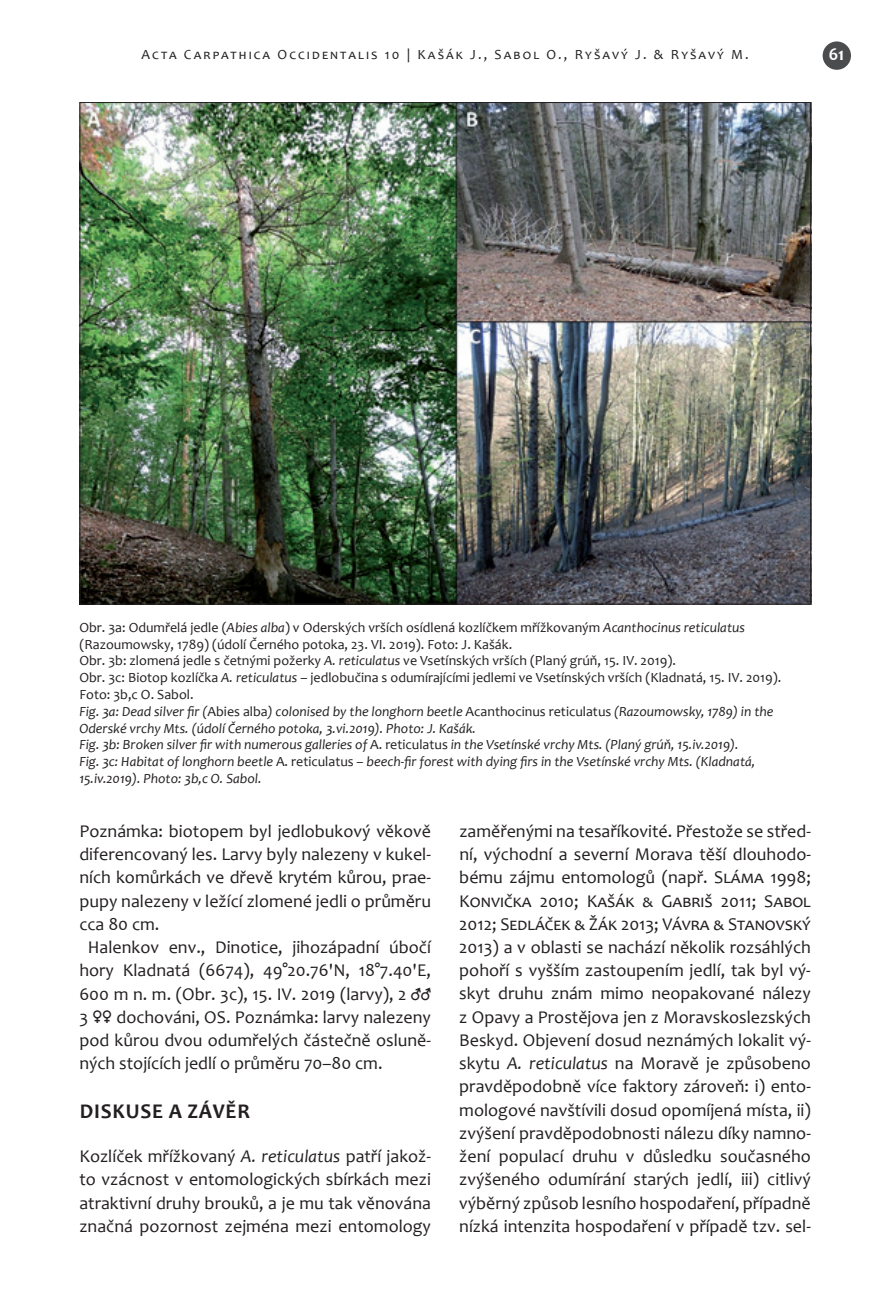
<style>
.page{position:relative;width:879px;height:1304px;background:#fff}
.page>*{position:absolute;margin:0;border:0;box-sizing:border-box;transform-origin:0 0}
.t1{font:700 21px "Candara";letter-spacing:.04em;color:#231f20}
.t2{font:18px/23.2px "Candara";color:#231f20;text-align:justify}
.t3{font:700 18px "Candara";color:#fff}
.t4{font:italic 14px/16.8px "Candara";color:#231f20}
.t5{font:14px "Candara";letter-spacing:.165em;color:#231f20}
.s1{font-style:normal}
.s2{font-family:"Consolas"}
.s3{font-style:italic}
</style>
<div class="page">
<div style="left:822px;top:41px;width:29px;height:29px;background:#4b4c4d;border-radius:50%"></div>
<img style="left:81px;top:104px;width:728px;height:499px">
<p class="t5" style="left:141px;top:46px;width:609px">Acta Carpathica Occidentalis 10 | Kašák J., Sabol O., Ryšavý J. &amp; Ryšavý M.</p>
<p class="t3" style="left:828px;top:43px;width:17px">61</p>
<p class="t4" style="left:79px;top:619px;width:703px"><span class="s1">Obr. 3a: Odumřelá jedle (</span>Abies alba<span class="s1">) v Oderských vrších osídlená kozlíčkem mřížkovaným</span> Acanthocinus reticulatus <span class="s1">(Razoumowsky, 1789) (údolí Černého potoka, 23. VI. 2019). Foto: J. Kašák.<br>Obr. 3b: zlomená jedle s četnými požerky</span> A. reticulatus <span class="s1">ve Vsetínských vrších (Planý grúň, 15. IV. 2019).<br>Obr. 3c: Biotop kozlíčka</span> A. reticulatus <span class="s1">– jedlobučina s odumírajícími jedlemi ve Vsetínských vrších (Kladnatá, 15. IV. 2019).<br>Foto: 3b,c O. Sabol.<br></span>Fig. 3a: Dead silver fir (<span class="s1">Abies alba</span>) colonised by the longhorn beetle <span class="s1">Acanthocinus reticulatus</span> (Razoumowsky, 1789) in the Oderské vrchy Mts. (údolí Černého potoka, 3.vi.2019). Photo: J. Kašák.<br>Fig. 3b: Broken silver fir with numerous galleries of <span class="s1">A. reticulatus</span> in the Vsetínské vrchy Mts. (Planý grúň, 15.iv.2019).<br>Fig. 3c: Habitat of longhorn beetle <span class="s1">A. reticulatus</span> – beech-fir forest with dying firs in the Vsetínské vrchy Mts. (Kladnatá, 15.iv.2019). Photo: 3b,c O. Sabol.</p>
<p class="t2" style="left:79px;top:819px;width:353px">Poznámka: biotopem byl jedlobukový věkově</p>
<p class="t2" style="left:79px;top:842px;width:353px">diferencovaný les. Larvy byly nalezeny v kukel-</p>
<p class="t2" style="left:79px;top:866px;width:353px">ních komůrkách ve dřevě krytém kůrou, prae-</p>
<p class="t2" style="left:79px;top:889px;width:353px">pupy nalezeny v ležící zlomené jedli o průměru</p>
<p class="t2" style="left:79px;top:912px;width:82px">cca 80 cm.</p>
<p class="t2" style="left:88px;top:935px;width:345px">Halenkov env., Dinotice, jihozápadní úbočí</p>
<p class="t2" style="left:79px;top:959px;width:353px">hory Kladnatá (6674), 49°20.76'N, 18°7.40'E,</p>
<p class="t2" style="left:79px;top:982px;width:353px">600 m n. m. (Obr. 3c), 15. IV. 2019 (larvy), 2 <span class="s2">♂♂</span></p>
<p class="t2" style="left:79px;top:1005px;width:353px">3 <span class="s2">♀♀</span> dochováni, OS. Poznámka: larvy nalezeny</p>
<p class="t2" style="left:79px;top:1028px;width:353px">pod kůrou dvou odumřelých částečně osluně-</p>
<p class="t2" style="left:79px;top:1052px;width:305px">ných stojících jedlí o průměru 70–80 cm.</p>
<p class="t1" style="left:80px;top:1098px;width:167px">DISKUSE A ZÁVĚR</p>
<p class="t2" style="left:79px;top:1145px;width:353px">Kozlíček mřížkovaný <span class="s3">A. reticulatus</span> patří jakož&shy;to vzácnost v entomologických sbírkách mezi atraktivní druhy brouků, a je mu tak věnována značná pozornost zejména mezi entomology</p>
<p class="t2" style="left:459px;top:819px;width:353px">zaměřenými na tesaříkovité. Přestože se střed&shy;ní, východní a severní Morava těší dlouhodo&shy;bému zájmu entomologů (např. Sláma 1998; Konvička 2010; Kašák &amp; Gabriš 2011; Sabol 2012; Sedláček &amp; Žák 2013; Vávra &amp; Stanovský 2013) a v oblasti se nachází několik rozsáhlých pohoří s vyšším zastoupením jedlí, tak byl vý&shy;skyt druhu znám mimo neopakované nálezy z Opavy a Prostějova jen z Moravskoslezských Beskyd. Objevení dosud neznámých lokalit vý&shy;skytu <span class="s3">A. reticulatus</span> na Moravě je způsobeno pravděpodobně více faktory zároveň: i) ento&shy;mologové navštívili dosud opomíjená místa, ii) zvýšení pravděpodobnosti nálezu díky namno&shy;žení populací druhu v důsledku současného zvýšeného odumírání starých jedlí, iii) citlivý výběrný způsob lesního hospodaření, případně nízká intenzita hospodaření v případě tzv. sel-</p>
</div>
